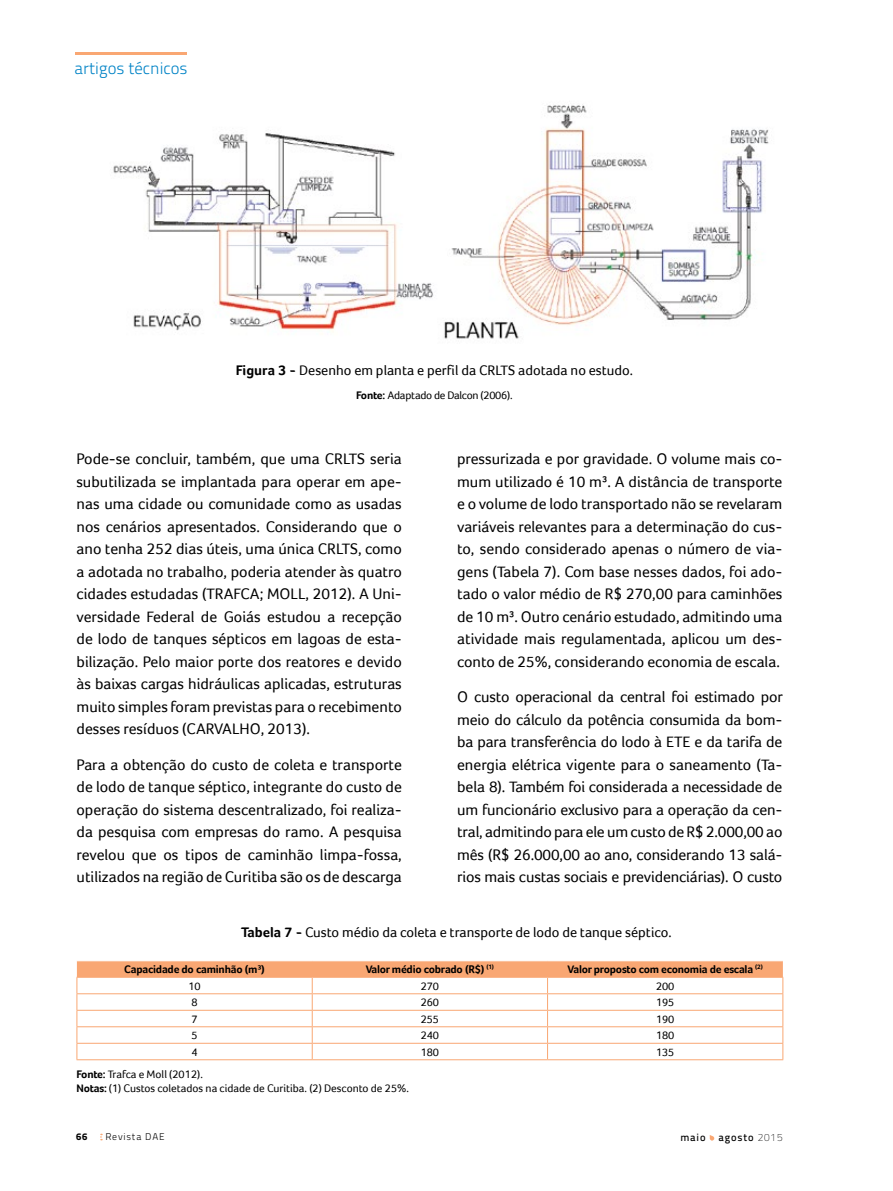
<style>
.page{position:relative;width:893px;height:1191px;background:#fff}
.page>*{position:absolute;margin:0;border:0;box-sizing:border-box;transform-origin:0 0}
.t1{font:300 16.65px "Titillium Text 22 L";color:#0083c6}
.t2{font:15.75px/22.5px "Foco";color:#000;text-align:justify}
.t3{font:14.25px "Foco";color:#000}
.t4{font:11.25px/13.5px "Foco";letter-spacing:-.015em;color:#000}
.t5{font:700 11.25px "Foco";letter-spacing:-.02em;color:#000}
.t6{font:500 10.5px "Titillium Text 22 L";letter-spacing:.08em;color:#000}
.t7{font:300 9.75px "Titillium Text 22 L";letter-spacing:.08em;color:#000}
.t8{font:800 9.75px "Titillium Text 22 L";color:#000}
.s1{font-weight:700}
.s2{font-weight:100}
</style>
<div class="page">
<hr style="left:77px;top:1059px;width:235px;height:1px;background:#f9a773">
<hr style="left:312px;top:1059px;width:236px;height:1px;background:#f9a773">
<svg style="left:77px;top:960px;width:706px;height:99px"></svg>
<hr style="left:548px;top:1059px;width:235px;height:1px;background:#f9a773">
<img style="left:113px;top:104px;width:656px;height:235px">
<hr style="left:75px;top:52px;width:112px;height:3px;background:#f9a773">
<svg style="left:710px;top:1135px;width:4px;height:5px"></svg>
<p class="t1" style="left:75px;top:56px;width:115px">artigos técnicos</p>
<p class="t3" style="left:236px;top:362px;width:399px"><span class="s1">Figura 3 -</span> Desenho em planta e perfil da CRLTS adotada no estudo.</p>
<p class="t4" style="left:356px;top:388px;width:158px"><span class="s1">Fonte:</span> Adaptado de Dalcon (2006).</p>
<p class="t2" style="left:77px;top:447px;width:327px">Pode-se concluir, também, que uma CRLTS seria subutilizada se implantada para operar em ape&shy;nas uma cidade ou comunidade como as usadas nos cenários apresentados. Considerando que o ano tenha 252 dias úteis, uma única CRLTS, como a adotada no trabalho, poderia atender às quatro cidades estudadas (TRAFCA; MOLL, 2012). A Uni&shy;versidade Federal de Goiás estudou a recepção de lodo de tanques sépticos em lagoas de esta&shy;bilização. Pelo maior porte dos reatores e devido às baixas cargas hidráulicas aplicadas, estruturas muito simples foram previstas para o recebimento desses resíduos (CARVALHO, 2013).</p>
<p class="t2" style="left:77px;top:753px;width:327px">Para a obtenção do custo de coleta e transporte de lodo de tanque séptico, integrante do custo de operação do sistema descentralizado, foi realiza&shy;da pesquisa com empresas do ramo. A pesquisa revelou que os tipos de caminhão limpa-fossa, utilizados na região de Curitiba são os de descarga</p>
<p class="t2" style="left:457px;top:447px;width:327px">pressurizada e por gravidade. O volume mais co&shy;mum utilizado é 10 m³. A distância de transporte e o volume de lodo transportado não se revelaram variáveis relevantes para a determinação do cus&shy;to, sendo considerado apenas o número de via&shy;gens (Tabela 7). Com base nesses dados, foi ado&shy;tado o valor médio de R$ 270,00 para caminhões de 10 m³. Outro cenário estudado, admitindo uma atividade mais regulamentada, aplicou um des&shy;conto de 25%, considerando economia de escala.</p>
<p class="t2" style="left:457px;top:685px;width:327px">O custo operacional da central foi estimado por meio do cálculo da potência consumida da bom&shy;ba para transferência do lodo à ETE e da tarifa de energia elétrica vigente para o saneamento (Ta&shy;bela 8). Também foi considerada a necessidade de um funcionário exclusivo para a operação da cen&shy;tral, admitindo para ele um custo de R$ 2.000,00 ao mês (R$ 26.000,00 ao ano, considerando 13 salá&shy;rios mais custas sociais e previdenciárias). O custo</p>
<p class="t3" style="left:241px;top:924px;width:432px"><span class="s1">Tabela 7 -</span> Custo médio da coleta e transporte de lodo de tanque séptico.</p>
<p class="t5" style="left:124px;top:962px;width:142px">Capacidade do caminhão (m³)</p>
<p class="t5" style="left:366px;top:962px;width:130px">Valor médio cobrado (R$) <sup>(1)</sup></p>
<p class="t5" style="left:568px;top:962px;width:197px">Valor proposto com economia de escala <sup>(2)</sup></p>
<p class="t4" style="left:188px;top:979px;width:14px">10</p>
<p class="t4" style="left:421px;top:979px;width:20px">270</p>
<p class="t4" style="left:656px;top:979px;width:20px">200</p>
<p class="t4" style="left:191px;top:995px;width:8px">8</p>
<p class="t4" style="left:421px;top:995px;width:20px">260</p>
<p class="t4" style="left:656px;top:995px;width:20px">195</p>
<p class="t4" style="left:191px;top:1012px;width:8px">7</p>
<p class="t4" style="left:421px;top:1012px;width:20px">255</p>
<p class="t4" style="left:656px;top:1012px;width:20px">190</p>
<p class="t4" style="left:191px;top:1028px;width:8px">5</p>
<p class="t4" style="left:421px;top:1028px;width:20px">240</p>
<p class="t4" style="left:656px;top:1028px;width:20px">180</p>
<p class="t4" style="left:191px;top:1045px;width:8px">4</p>
<p class="t4" style="left:421px;top:1045px;width:20px">180</p>
<p class="t4" style="left:656px;top:1045px;width:20px">135</p>
<p class="t4" style="left:77px;top:1067px;width:334px"><span class="s1">Fonte:</span> Trafca e Moll (2012).<br><span class="s1">Notas:</span> (1) Custos coletados na cidade de Curitiba. (2) Desconto de 25%.</p>
<p class="t8" style="left:76px;top:1129px;width:13px">66</p>
<p class="t7" style="left:105px;top:1129px;width:61px">Revista DAE</p>
<p class="t6" style="left:680px;top:1129px;width:104px">maio agosto <span class="s2">2015</span></p>
</div>
